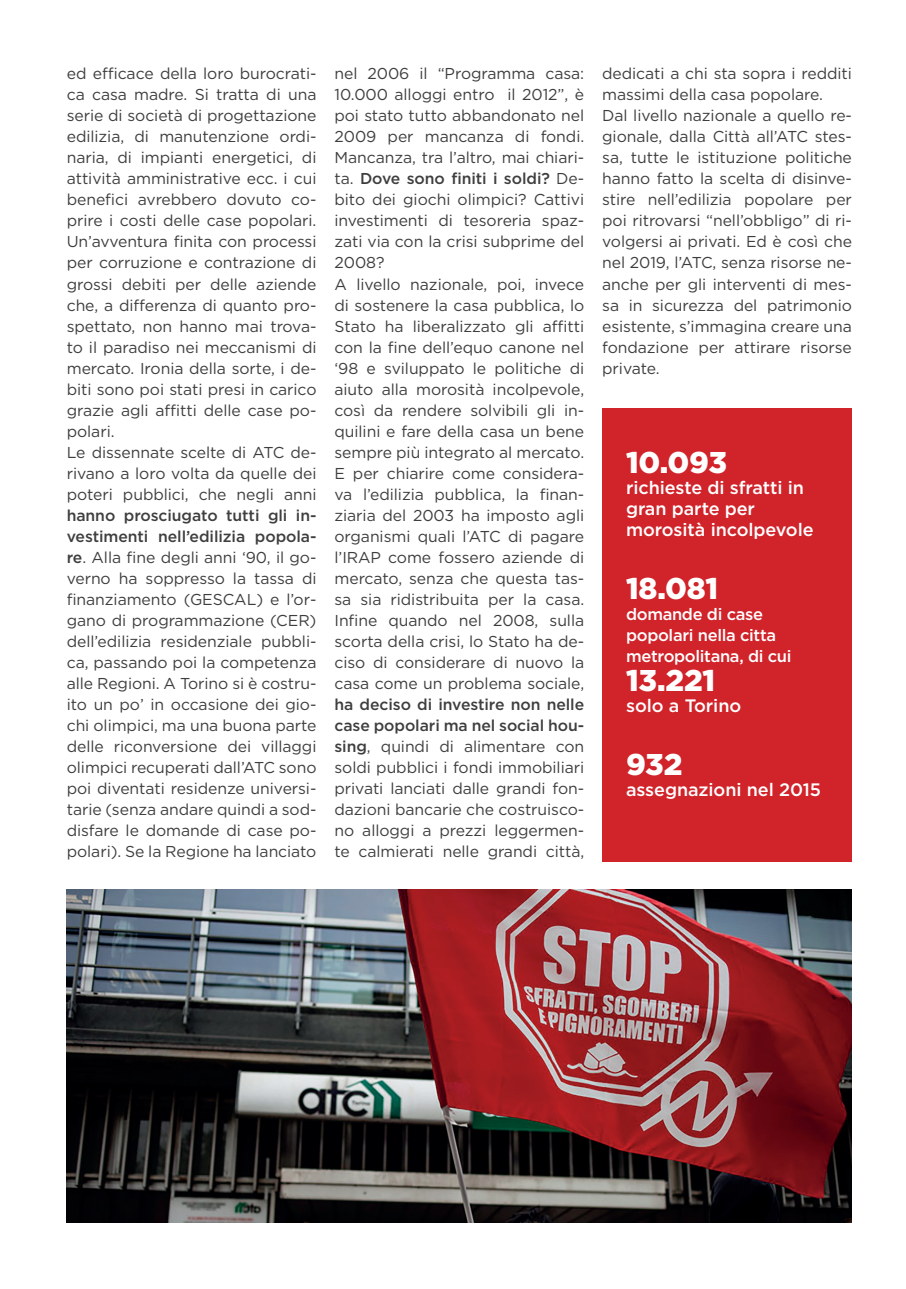
<style>
.page{position:relative;width:906px;height:1289px;background:#fff}
.page>*{position:absolute;margin:0;border:0;box-sizing:border-box;transform-origin:0 0}
.t1{font:900 30px "Gotham";letter-spacing:-.005em;color:#fff}
.t2{font:500 18px/21px "Gotham";letter-spacing:-.005em;color:#fff}
.t3{font:500 16.5px "Gotham";letter-spacing:-.02em;color:#fff}
.t4{font:15.75px/21px "Gotham";letter-spacing:-.005em;color:#3e3e3f;text-align:justify}
.s1{font-weight:500}
</style>
<div class="page">
<div style="left:602px;top:408px;width:250px;height:453px;background:#d1232a"></div>
<img style="left:67px;top:889px;width:785px;height:333px">
<p class="t4" style="left:67px;top:63px;width:251px">ed efficace della loro burocrati&shy;ca casa madre. Si tratta di una serie di società di progettazione edilizia, di manutenzione ordi&shy;naria, di impianti energetici, di attività amministrative ecc. i cui benefici avrebbero dovuto co&shy;prire i costi delle case popolari.<br>Un’avventura finita con processi per corruzione e contrazione di grossi debiti per delle aziende che, a differenza di quanto pro&shy;spettato, non hanno mai trova&shy;to il paradiso nei meccanismi di mercato. Ironia della sorte, i de&shy;biti sono poi stati presi in carico grazie agli affitti delle case po&shy;polari.</p>
<p class="t4" style="left:67px;top:441px;width:251px">Le dissennate scelte di ATC de&shy;rivano a loro volta da quelle dei poteri pubblici, che negli anni <span class="s1">hanno prosciugato tutti gli in&shy;vestimenti nell’edilizia popola&shy;re</span>. Alla fine degli anni ‘90, il go&shy;verno ha soppresso la tassa di finanziamento (GESCAL) e l’or&shy;gano di programmazione (CER) dell’edilizia residenziale pubbli&shy;ca, passando poi la competenza alle Regioni. A Torino si è costru&shy;ito un po’ in occasione dei gio&shy;chi olimpici, ma una buona parte delle riconversione dei villaggi olimpici recuperati dall’ATC sono poi diventati residenze universi&shy;tarie (senza andare quindi a sod&shy;disfare le domande di case po&shy;polari). Se la Regione ha lanciato</p>
<p class="t1" style="left:626px;top:442px;width:102px">10.093</p>
<p class="t4" style="left:334px;top:63px;width:251px">nel 2006 il “Programma casa:<br>10.000 alloggi entro il 2012”, è poi stato tutto abbandonato nel 2009 per mancanza di fondi.<br>Mancanza, tra l’altro, mai chiari&shy;ta. <span class="s1">Dove sono finiti i soldi?</span> De&shy;bito dei giochi olimpici? Cattivi investimenti di tesoreria spaz&shy;zati via con la crisi subprime del 2008?</p>
<p class="t4" style="left:334px;top:273px;width:251px">A livello nazionale, poi, invece di sostenere la casa pubblica, lo Stato ha liberalizzato gli affitti con la fine dell’equo canone nel ‘98 e sviluppato le politiche di aiuto alla morosità incolpevole, così da rendere solvibili gli in&shy;quilini e fare della casa un bene sempre più integrato al mercato.<br>E per chiarire come considera&shy;va l’edilizia pubblica, la finan&shy;ziaria del 2003 ha imposto agli organismi quali l’ATC di pagare l’IRAP come fossero aziende di mercato, senza che questa tas&shy;sa sia ridistribuita per la casa.<br>Infine quando nel 2008, sulla scorta della crisi, lo Stato ha de&shy;ciso di considerare di nuovo la casa come un problema sociale, <span class="s1">ha deciso di investire non nelle case popolari ma nel social hou&shy;sing</span>, quindi di alimentare con soldi pubblici i fondi immobiliari privati lanciati dalle grandi fon&shy;dazioni bancarie che costruisco&shy;no alloggi a prezzi leggermen&shy;te calmierati nelle grandi città,</p>
<p class="t4" style="left:602px;top:63px;width:251px">dedicati a chi sta sopra i redditi massimi della casa popolare.</p>
<p class="t4" style="left:602px;top:105px;width:251px">Dal livello nazionale a quello re&shy;gionale, dalla Città all’ATC stes&shy;sa, tutte le istituzione politiche hanno fatto la scelta di disinve&shy;stire nell’edilizia popolare per poi ritrovarsi “nell’obbligo” di ri&shy;volgersi ai privati. Ed è così che nel 2019, l’ATC, senza risorse ne&shy;anche per gli interventi di mes&shy;sa in sicurezza del patrimonio esistente, s’immagina creare una fondazione per attirare risorse private.</p>
<p class="t2" style="left:626px;top:477px;width:179px">richieste di sfratti in gran parte per</p>
<p class="t2" style="left:626px;top:519px;width:189px">morosità incolpevole</p>
<p class="t1" style="left:626px;top:568px;width:94px">18.081</p>
<p class="t3" style="left:626px;top:603px;width:138px">domande di case</p>
<p class="t3" style="left:626px;top:624px;width:152px">popolari nella citta</p>
<p class="t3" style="left:626px;top:645px;width:167px">metropolitana, di cui</p>
<p class="t1" style="left:626px;top:659px;width:91px">13.221</p>
<p class="t2" style="left:626px;top:694px;width:117px">solo a Torino</p>
<p class="t1" style="left:626px;top:743px;width:58px">932</p>
<p class="t2" style="left:626px;top:778px;width:196px">assegnazioni nel 2015</p>
</div>
